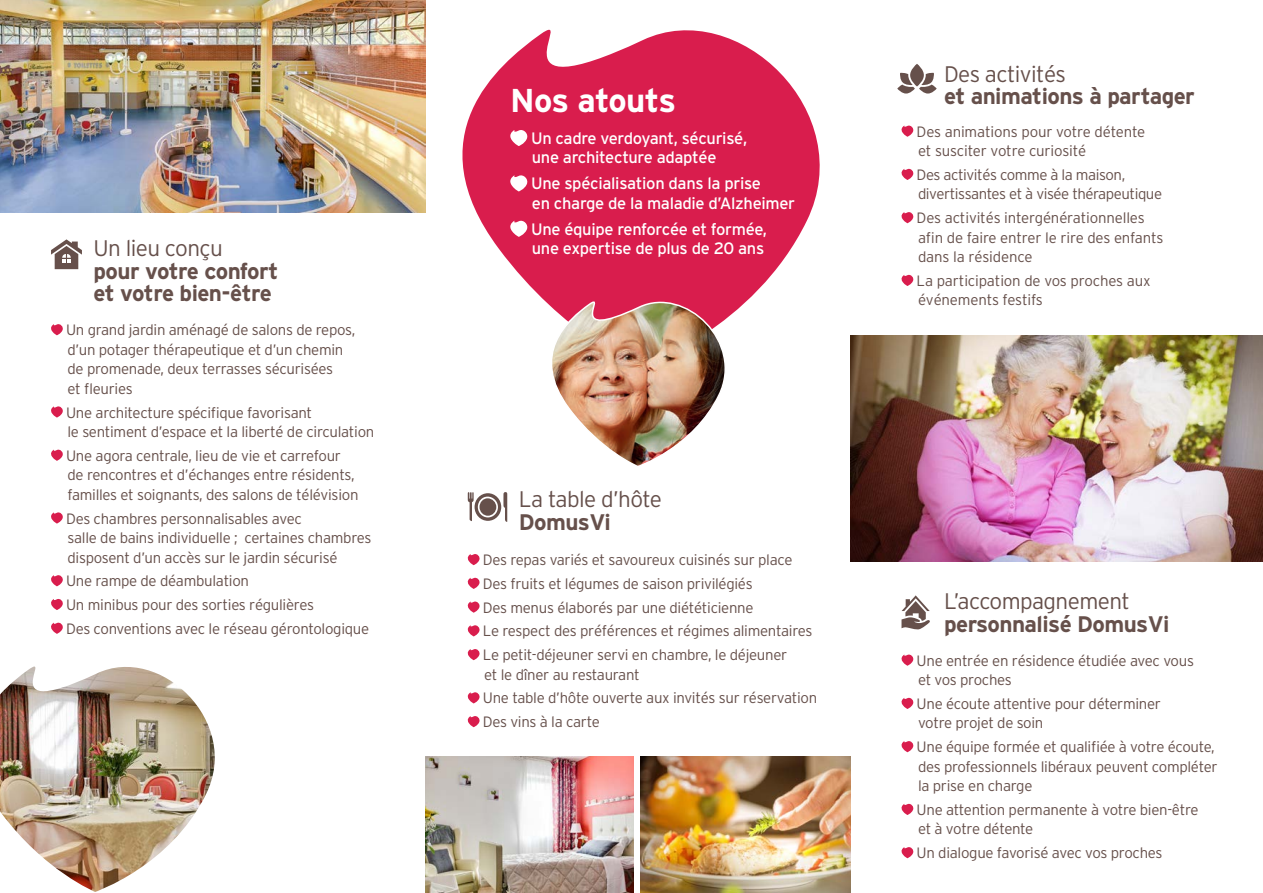
<style>
.page{position:relative;width:1263px;height:893px;background:#fff}
.page>*{position:absolute;margin:0;border:0;box-sizing:border-box;transform-origin:0 0}
.t1{font:700 33px "Interstate";letter-spacing:-.02em;color:#fff}
.t2{font:700 22.5px "Interstate";letter-spacing:-.025em;color:#66504b}
.t3{font:300 22.5px "Interstate";letter-spacing:-.025em;color:#66504b}
.t4{font:16.5px/19.5px "Interstate";letter-spacing:-.02em;color:#fff}
.t5{font:300 15px/19.5px "Interstate";letter-spacing:-.02em;color:#66504b}
</style>
<div class="page">
<svg style="left:901px;top:125px;width:13px;height:12px"></svg>
<svg style="left:901px;top:168px;width:13px;height:12px"></svg>
<svg style="left:901px;top:212px;width:13px;height:11px"></svg>
<svg style="left:901px;top:274px;width:13px;height:12px"></svg>
<svg style="left:897px;top:73px;width:40px;height:21px"></svg>
<svg style="left:910px;top:64px;width:14px;height:23px"></svg>
<svg style="left:425px;top:0;width:435px;height:336px;fill:#d91d4d"></svg>
<img style="left:528px;top:285px;width:219px;height:181px">
<svg style="left:467px;top:554px;width:13px;height:11px"></svg>
<svg style="left:467px;top:577px;width:13px;height:12px"></svg>
<svg style="left:467px;top:601px;width:13px;height:12px"></svg>
<svg style="left:467px;top:625px;width:13px;height:11px"></svg>
<svg style="left:467px;top:649px;width:13px;height:11px"></svg>
<svg style="left:467px;top:692px;width:13px;height:11px"></svg>
<svg style="left:467px;top:716px;width:13px;height:11px"></svg>
<svg style="left:468px;top:492px;width:39px;height:30px"></svg>
<div style="left:479px;top:498px;width:17px;height:18px;background:#66504b;border-radius:50%"></div>
<img style="left:425px;top:757px;width:209px;height:136px">
<img style="left:640px;top:757px;width:210px;height:136px">
<img style="left:0;top:666px;width:215px;height:226px">
<svg style="left:51px;top:324px;width:12px;height:11px"></svg>
<svg style="left:51px;top:406px;width:12px;height:12px"></svg>
<svg style="left:51px;top:449px;width:12px;height:12px"></svg>
<svg style="left:51px;top:512px;width:12px;height:12px"></svg>
<svg style="left:51px;top:575px;width:12px;height:11px"></svg>
<svg style="left:51px;top:599px;width:12px;height:11px"></svg>
<svg style="left:51px;top:622px;width:12px;height:12px"></svg>
<svg style="left:51px;top:239px;width:31px;height:30px"></svg>
<img style="left:0;top:0;width:425px;height:213px">
<svg style="left:508px;top:128px;width:21px;height:18px"></svg>
<svg style="left:508px;top:174px;width:21px;height:17px"></svg>
<svg style="left:508px;top:219px;width:21px;height:18px"></svg>
<img style="left:850px;top:336px;width:413px;height:225px">
<svg style="left:901px;top:654px;width:13px;height:12px"></svg>
<svg style="left:901px;top:697px;width:13px;height:12px"></svg>
<svg style="left:901px;top:741px;width:13px;height:11px"></svg>
<svg style="left:901px;top:803px;width:13px;height:12px"></svg>
<svg style="left:901px;top:847px;width:13px;height:11px"></svg>
<svg style="left:901px;top:595px;width:29px;height:34px"></svg>
<p class="t3" style="left:94px;top:236px;width:131px">Un lieu conçu</p>
<p class="t2" style="left:94px;top:258px;width:186px">pour votre confort</p>
<p class="t2" style="left:94px;top:281px;width:180px">et votre bien-être</p>
<p class="t5" style="left:66px;top:320px;width:291px">Un grand jardin aménagé de salons de repos, d’un potager thérapeutique et d’un chemin de promenade, deux terrasses sécurisées<br>et fleuries</p>
<p class="t5" style="left:66px;top:402px;width:310px">Une architecture spécifique favorisant<br>le sentiment d’espace et la liberté de circulation</p>
<p class="t5" style="left:66px;top:446px;width:294px">Une agora centrale, lieu de vie et carrefour de rencontres et d’échanges entre résidents, familles et soignants, des salons de télévision</p>
<p class="t5" style="left:66px;top:508px;width:307px">Des chambres personnalisables avec<br>salle de bains individuelle ; certaines chambres disposent d’un accès sur le jardin sécurisé</p>
<p class="t5" style="left:66px;top:571px;width:185px">Une rampe de déambulation</p>
<p class="t5" style="left:66px;top:595px;width:249px">Un minibus pour des sorties régulières</p>
<p class="t5" style="left:66px;top:619px;width:305px">Des conventions avec le réseau gérontologique</p>
<p class="t1" style="left:510px;top:82px;width:167px">Nos atouts</p>
<p class="t4" style="left:531px;top:128px;width:218px">Un cadre verdoyant, sécurisé, une architecture adaptée</p>
<p class="t4" style="left:531px;top:174px;width:266px">Une spécialisation dans la prise<br>en charge de la maladie d’Alzheimer</p>
<p class="t4" style="left:531px;top:219px;width:237px">Une équipe renforcée et formée, une expertise de plus de 20 ans</p>
<p class="t3" style="left:519px;top:487px;width:145px">La table d’hôte</p>
<p class="t2" style="left:519px;top:509px;width:94px">DomusVi</p>
<p class="t5" style="left:483px;top:550px;width:311px">Des repas variés et savoureux cuisinés sur place</p>
<p class="t5" style="left:483px;top:574px;width:271px">Des fruits et légumes de saison privilégiés</p>
<p class="t5" style="left:483px;top:597px;width:272px">Des menus élaborés par une diététicienne</p>
<p class="t5" style="left:483px;top:621px;width:331px">Le respect des préférences et régimes alimentaires</p>
<p class="t5" style="left:483px;top:645px;width:306px">Le petit-déjeuner servi en chambre, le déjeuner et le dîner au restaurant</p>
<p class="t5" style="left:483px;top:688px;width:336px">Une table d’hôte ouverte aux invités sur réservation</p>
<p class="t5" style="left:483px;top:712px;width:118px">Des vins à la carte</p>
<p class="t3" style="left:944px;top:61px;width:124px">Des activités</p>
<p class="t2" style="left:944px;top:84px;width:252px">et animations à partager</p>
<p class="t5" style="left:917px;top:122px;width:230px">Des animations pour votre détente et susciter votre curiosité</p>
<p class="t5" style="left:917px;top:165px;width:247px">Des activités comme à la maison, divertissantes et à visée thérapeutique</p>
<p class="t5" style="left:917px;top:208px;width:248px">Des activités intergénérationnelles afin de faire entrer le rire des enfants dans la résidence</p>
<p class="t5" style="left:917px;top:271px;width:235px">La participation de vos proches aux événements festifs</p>
<p class="t3" style="left:944px;top:588px;width:187px">L’accompagnement</p>
<p class="t2" style="left:944px;top:611px;width:227px">personnalisé DomusVi</p>
<p class="t5" style="left:917px;top:650px;width:279px">Une entrée en résidence étudiée avec vous et vos proches</p>
<p class="t5" style="left:917px;top:694px;width:246px">Une écoute attentive pour déterminer votre projet de soin</p>
<p class="t5" style="left:917px;top:737px;width:303px">Une équipe formée et qualifiée à votre écoute, des professionnels libéraux peuvent compléter la prise en charge</p>
<p class="t5" style="left:917px;top:800px;width:283px">Une attention permanente à votre bien-être et à votre détente</p>
<p class="t5" style="left:917px;top:843px;width:247px">Un dialogue favorisé avec vos proches</p>
</div>
